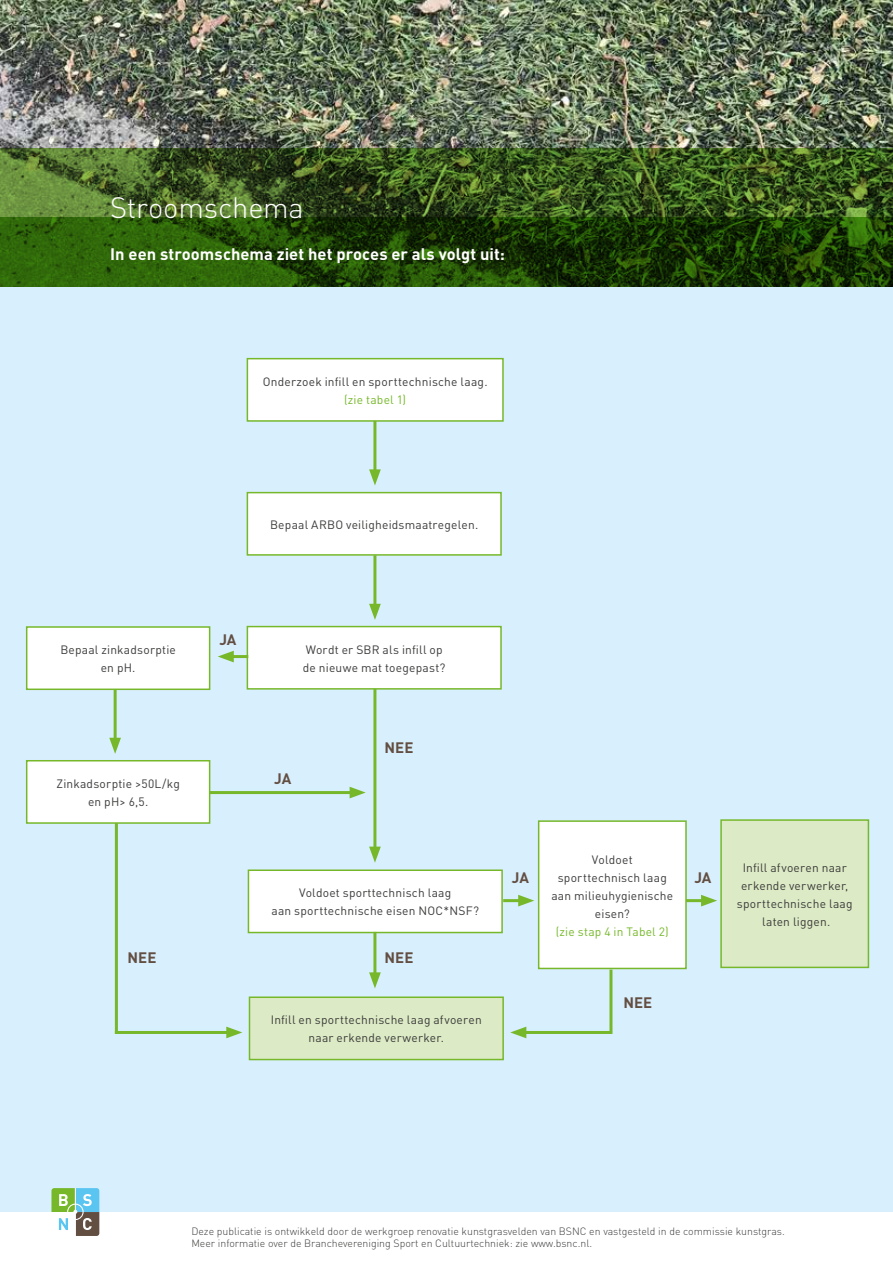
<style>
.page{position:relative;width:893px;height:1263px;background:#fff}
.page>*{position:absolute;margin:0;border:0;box-sizing:border-box;transform-origin:0 0}
.t1{font:300 29.1px "DIN";letter-spacing:-.005em;color:#fff}
.t2{font:700 16.5px "DIN";letter-spacing:.005em;color:#fff}
.t3{font:700 15px "DIN";color:#634e42}
.t4{font:12px/18px "DIN";letter-spacing:.015em;color:#3c3c3b;text-align:center}
.t5{font:12px "DIN";letter-spacing:.015em;color:#76b82a}
.t6{font:300 10.5px/12.6px "DIN";color:#3c3c3b}
</style>
<div class="page">
<img style="left:0;top:0;width:893px;height:149px">
<div style="left:0;top:287px;width:893px;height:925px;background:#d8effd"></div>
<svg style="left:0;top:149px;width:893px;height:69px;background:#3f5b22"></svg>
<svg style="left:0;top:218px;width:893px;height:69px;background:#204606"></svg>
<svg style="left:51px;top:1188px;width:48px;height:48px"></svg>
<div style="left:247px;top:359px;width:256px;height:62px;background:#fff"></div>
<div style="left:247px;top:358px;width:257px;height:64px;border:2px solid #76b82a"></div>
<div style="left:247px;top:493px;width:254px;height:62px;background:#fff"></div>
<div style="left:247px;top:492px;width:255px;height:64px;border:2px solid #76b82a"></div>
<div style="left:247px;top:626px;width:254px;height:63px;background:#fff"></div>
<div style="left:247px;top:626px;width:255px;height:64px;border:2px solid #76b82a"></div>
<div style="left:248px;top:870px;width:254px;height:62px;background:#fff"></div>
<div style="left:248px;top:869px;width:255px;height:64px;border:2px solid #76b82a"></div>
<hr style="left:373px;top:932px;width:3px;height:46px;background:#76b82a">
<svg style="left:369px;top:972px;width:12px;height:16px"></svg>
<div style="left:539px;top:821px;width:147px;height:147px;background:#fff"></div>
<div style="left:538px;top:820px;width:149px;height:149px;border:2px solid #76b82a"></div>
<div style="left:721px;top:820px;width:147px;height:147px;background:#dceac5"></div>
<div style="left:720px;top:819px;width:149px;height:149px;border:2px solid #76b82a"></div>
<div style="left:249px;top:997px;width:254px;height:62px;background:#dceac5"></div>
<div style="left:249px;top:996px;width:255px;height:64px;border:2px solid #76b82a"></div>
<div style="left:27px;top:627px;width:183px;height:62px;background:#fff"></div>
<div style="left:26px;top:626px;width:184px;height:64px;border:2px solid #76b82a"></div>
<div style="left:27px;top:761px;width:183px;height:62px;background:#fff"></div>
<div style="left:26px;top:760px;width:184px;height:64px;border:2px solid #76b82a"></div>
<hr style="left:373px;top:421px;width:3px;height:54px;background:#76b82a">
<svg style="left:369px;top:469px;width:12px;height:16px"></svg>
<hr style="left:373px;top:555px;width:3px;height:54px;background:#76b82a">
<svg style="left:369px;top:604px;width:12px;height:16px"></svg>
<hr style="left:114px;top:689px;width:3px;height:54px;background:#76b82a">
<svg style="left:109px;top:738px;width:12px;height:16px"></svg>
<hr style="left:373px;top:689px;width:3px;height:163px;background:#76b82a">
<svg style="left:369px;top:847px;width:12px;height:16px"></svg>
<hr style="left:228px;top:655px;width:20px;height:3px;background:#76b82a">
<svg style="left:218px;top:651px;width:16px;height:11px"></svg>
<hr style="left:115px;top:823px;width:3px;height:211px;background:#76b82a">
<hr style="left:609px;top:969px;width:3px;height:65px;background:#76b82a">
<hr style="left:115px;top:1031px;width:117px;height:3px;background:#76b82a">
<svg style="left:226px;top:1026px;width:16px;height:12px"></svg>
<hr style="left:210px;top:791px;width:145px;height:3px;background:#76b82a">
<svg style="left:350px;top:787px;width:16px;height:11px"></svg>
<hr style="left:521px;top:1031px;width:90px;height:3px;background:#76b82a">
<svg style="left:510px;top:1026px;width:16px;height:12px"></svg>
<hr style="left:503px;top:899px;width:21px;height:3px;background:#76b82a">
<svg style="left:518px;top:895px;width:16px;height:11px"></svg>
<hr style="left:686px;top:899px;width:21px;height:3px;background:#76b82a">
<svg style="left:701px;top:895px;width:16px;height:11px"></svg>
<h1 class="t1" style="left:110px;top:189px;width:195px">Stroomschema</h1>
<h2 class="t2" style="left:110px;top:243px;width:396px">In een stroomschema ziet het proces er als volgt uit:</h2>
<p class="t4" style="left:263px;top:372px;width:226px">Onderzoek infill en sporttechnische laag.</p>
<p class="t5" style="left:344px;top:392px;width:63px">(zie tabel 1)</p>
<p class="t4" style="left:270px;top:515px;width:210px">Bepaal ARBO veiligheidsmaatregelen.</p>
<p class="t4" style="left:60px;top:640px;width:117px">Bepaal zinkadsorptie en pH.</p>
<p class="t3" style="left:219px;top:630px;width:19px">JA</p>
<p class="t4" style="left:303px;top:640px;width:144px;text-align:left">Wordt er SBR als infill op de nieuwe mat toegepast?</p>
<p class="t3" style="left:385px;top:737px;width:30px">NEE</p>
<p class="t4" style="left:56px;top:774px;width:125px">Zinkadsorptie &gt;50L/kg en pH&gt; 6,5.</p>
<p class="t3" style="left:274px;top:768px;width:19px">JA</p>
<p class="t4" style="left:271px;top:884px;width:209px">Voldoet sporttechnisch laag<br>aan sporttechnische eisen NOC*NSF?</p>
<p class="t4" style="left:551px;top:850px;width:123px">Voldoet sporttechnisch laag aan milieuhygienische eisen?</p>
<p class="t5" style="left:556px;top:924px;width:115px">(zie stap 4 in Tabel 2)</p>
<p class="t3" style="left:512px;top:868px;width:19px">JA</p>
<p class="t3" style="left:694px;top:868px;width:19px">JA</p>
<p class="t4" style="left:737px;top:858px;width:117px">Infill afvoeren naar erkende verwerker, sporttechnische laag laten liggen.</p>
<p class="t3" style="left:128px;top:947px;width:30px">NEE</p>
<p class="t3" style="left:385px;top:947px;width:30px">NEE</p>
<p class="t3" style="left:623px;top:993px;width:30px">NEE</p>
<p class="t4" style="left:271px;top:1011px;width:212px">Infill en sporttechnische laag afvoeren naar erkende verwerker.</p>
<p class="t6" style="left:191px;top:1225px;width:595px">Deze publicatie is ontwikkeld door de werkgroep renovatie kunstgrasvelden van BSNC en vastgesteld in de commissie kunstgras.<br>Meer informatie over de Branchevereniging Sport en Cultuurtechniek: zie www.bsnc.nl.</p>
</div>
